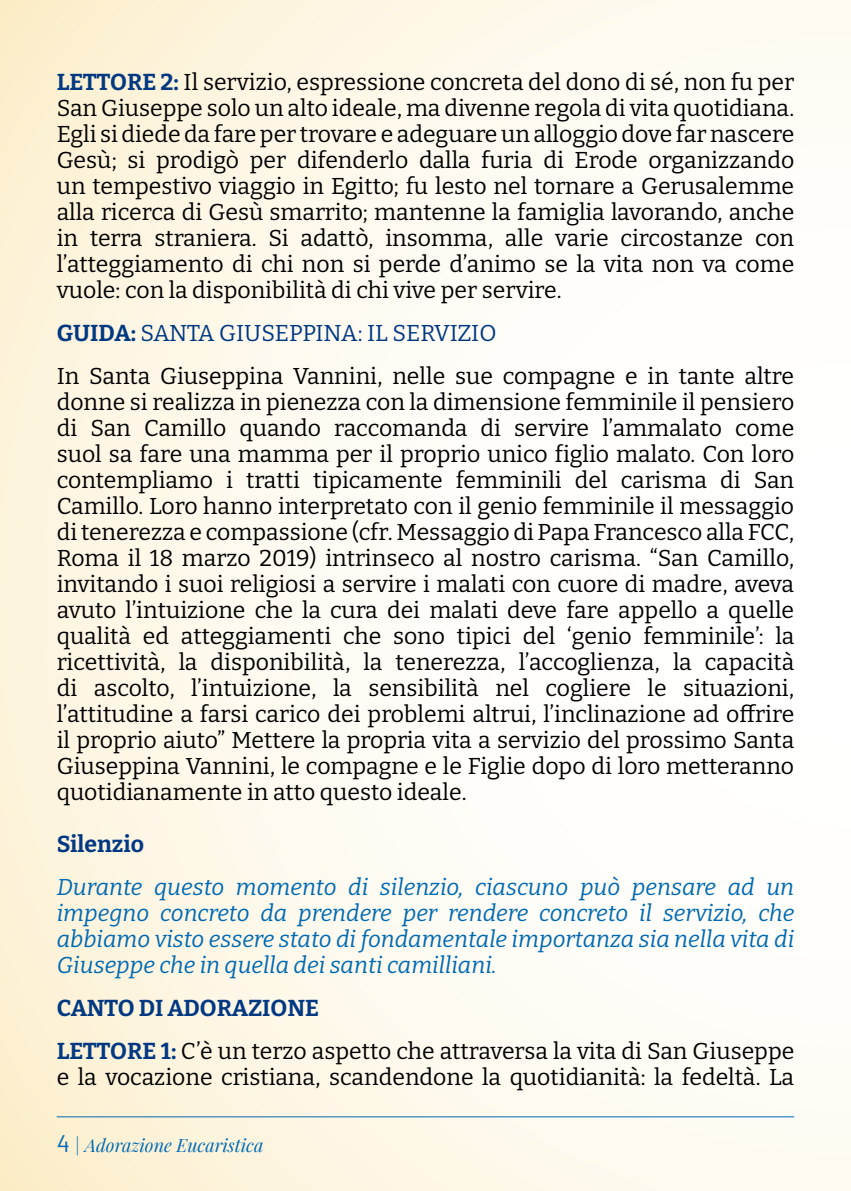
<style>
.page{position:relative;width:851px;height:1191px;background:#fff}
.page>*{position:absolute;margin:0;border:0;box-sizing:border-box;transform-origin:0 0}
.t1{font:23px/26px "Bitter";color:#000;text-align:justify}
.t2{font:italic 23px/26px "Bitter";color:#006ab3;text-align:justify}
.t3{font:700 23px "Bitter";color:#003882}
.t4{font:italic 18px "Playfair Display";color:#006ab3}
.s1{font-weight:700;color:#003882}
.s2{color:#003882}
.s3{font-family:"Barlow";font-style:normal;font-size:24px}
</style>
<div class="page">
<div style="left:0;top:0;width:850px;height:1191px;background:linear-gradient(to right,#fdf4dd,#fff)"></div>
<hr style="left:57px;top:1116px;width:737px;height:1px;background:#006ab3">
<p class="t1" style="left:57px;top:68px;width:739px"><span class="s1">LETTORE 2:</span> Il servizio, espressione concreta del dono di sé, non fu per San Giuseppe solo un alto ideale, ma divenne regola di vita quotidiana.<br>Egli si diede da fare per trovare e adeguare un alloggio dove far nascere Gesù; si prodigò per difenderlo dalla furia di Erode organizzando un tempestivo viaggio in Egitto; fu lesto nel tornare a Gerusalemme alla ricerca di Gesù smarrito; mantenne la famiglia lavorando, anche in terra straniera. Si adattò, insomma, alle varie circostanze con l’atteggiamento di chi non si perde d’animo se la vita non va come vuole: con la disponibilità di chi vive per servire.</p>
<p class="t1" style="left:57px;top:310px;width:738px;line-height:43px"><span class="s1">GUIDA:</span> <span class="s2">SANTA GIUSEPPINA: IL SERVIZIO<br></span>In Santa Giuseppina Vannini, nelle sue compagne e in tante altre</p>
<p class="t1" style="left:57px;top:388px;width:739px">donne si realizza in pienezza con la dimensione femminile il pensiero di San Camillo quando raccomanda di servire l’ammalato come suol sa fare una mamma per il proprio unico figlio malato. Con loro contempliamo i tratti tipicamente femminili del carisma di San Camillo. Loro hanno interpretato con il genio femminile il messaggio di tenerezza e compassione (cfr. Messaggio di Papa Francesco alla FCC, Roma il 18 marzo 2019) intrinseco al nostro carisma. “San Camillo, invitando i suoi religiosi a servire i malati con cuore di madre, aveva avuto l’intuizione che la cura dei malati deve fare appello a quelle qualità ed atteggiamenti che sono tipici del ‘genio femminile’: la ricettività, la disponibilità, la tenerezza, l’accoglienza, la capacità di ascolto, l’intuizione, la sensibilità nel cogliere le situazioni, l’attitudine a farsi carico dei problemi altrui, l’inclinazione ad offrire il proprio aiuto” Mettere la propria vita a servizio del prossimo Santa Giuseppina Vannini, le compagne e le Figlie dopo di loro metteranno quotidianamente in atto questo ideale.</p>
<p class="t3" style="left:57px;top:829px;width:89px">Silenzio</p>
<p class="t2" style="left:57px;top:873px;width:739px">Durante questo momento di silenzio, ciascuno può pensare ad un impegno concreto da prendere per rendere concreto il servizio, che abbiamo visto essere stato di fondamentale importanza sia nella vita di Giuseppe che in quella dei santi camilliani.</p>
<p class="t1" style="left:57px;top:985px;width:739px;line-height:43px"><span class="s1">CANTO DI ADORAZIONE<br>LETTORE 1:</span> C’è un terzo aspetto che attraversa la vita di San Giuseppe</p>
<p class="t1" style="left:57px;top:1063px;width:738px">e la vocazione cristiana, scandendone la quotidianità: la fedeltà. La</p>
<p class="t4" style="left:57px;top:1131px;width:208px"><span class="s3">4</span> | Adorazione Eucaristica</p>
</div>
